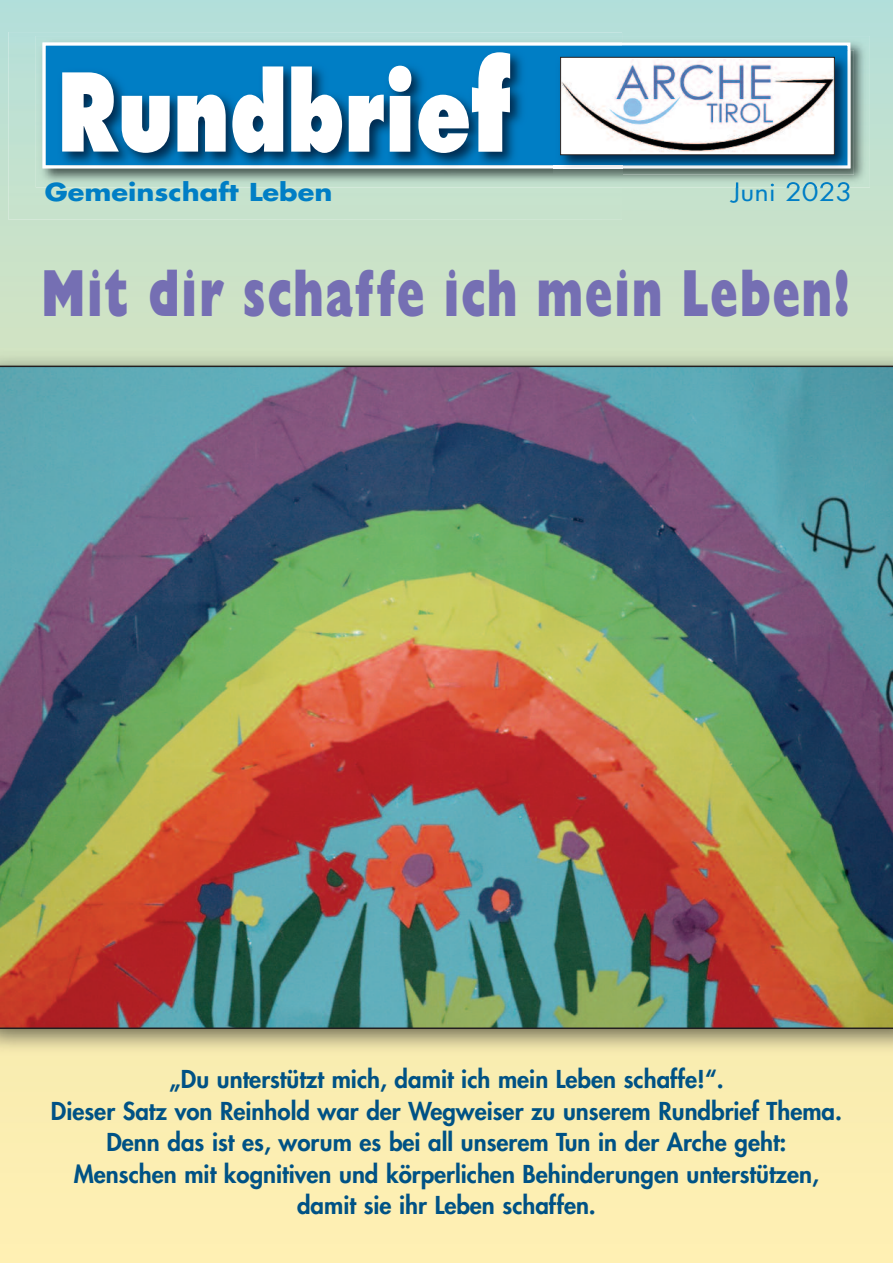
<style>
.page{position:relative;width:893px;height:1263px;background:#fff}
.page>*{position:absolute;margin:0;border:0;box-sizing:border-box;transform-origin:0 0}
.t1{font:800 105px "Futura Std";color:#fff;scale:.76 1}
.t2{font:66px "Gill Sans Std Extra Bold Disp";letter-spacing:.045em;color:#756fb3;scale:.7 1}
.t3{font:800 24px/31.5px "Futura Std";color:#005285;text-align:center}
.t4{font:700 24px "Futura Std";color:#007ec5;scale:1.14 1}
.t5{font:24px "Futura Std";color:#007ec5;scale:1.14 1}
.s1{font-size:121.35px}
</style>
<div class="page">
<img style="left:0;top:0;width:893px;height:1263px">
<img style="left:622px;top:36px;width:248px;height:152px">
<img style="left:735px;top:182px;width:115px;height:6px">
<img style="left:8px;top:32px;width:614px;height:188px">
<img style="left:36px;top:36px;width:586px;height:152px">
<img style="left:43px;top:43px;width:579px;height:125px">
<img style="left:622px;top:50px;width:232px;height:125px">
<img style="left:554px;top:50px;width:68px;height:115px">
<img style="left:622px;top:50px;width:228px;height:118px">
<img style="left:554px;top:165px;width:68px;height:10px">
<img style="left:562px;top:60px;width:271px;height:93px">
<div style="left:560px;top:57px;width:275px;height:98px;border:1px solid #231f20"></div>
<img style="left:0;top:366px;width:893px;height:663px">
<h1 class="t1" style="left:57px;top:66px;width:599px">Rundbrie<span class="s1">f</span></h1>
<p class="t4" style="left:45px;top:181px;width:254px">Gemeinschaft Leben</p>
<p class="t5" style="left:732px;top:181px;width:107px">Juni 2023</p>
<h2 class="t2" style="left:42px;top:270px;width:1154px">Mit dir schaffe ich mein Leben!</h2>
<p class="t3" style="left:51px;top:1066px;width:793px">„Du unterstützt mich, damit ich mein Leben schaffe!“.<br>Dieser Satz von Reinhold war der Wegweiser zu unserem Rundbrief Thema.<br>Denn das ist es, worum es bei all unserem Tun in der Arche geht:<br>Menschen mit kognitiven und körperlichen Behinderungen unterstützen, damit sie ihr Leben schaffen.</p>
</div>
